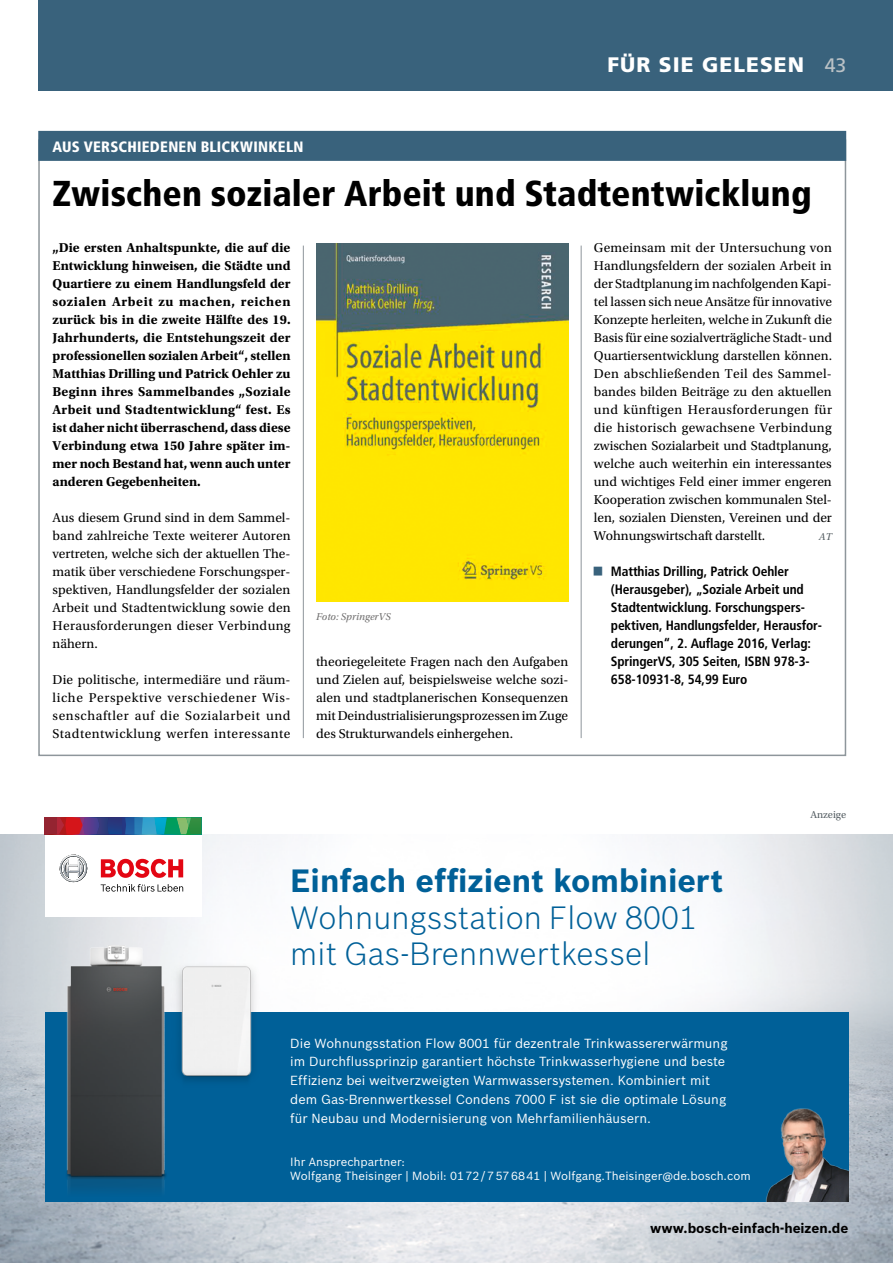
<style>
.page{position:relative;width:893px;height:1263px;background:#fff}
.page>*{position:absolute;margin:0;border:0;box-sizing:border-box;transform-origin:0 0}
.t1{font:900 70.2px "Frutiger";color:#39627c;scale:.24 1}
.t2{font:900 condensed 36px "Frutiger LT Std";letter-spacing:.005em;color:#000}
.t3{font:300 31.5px/36.3px "Bosch Sans";letter-spacing:.005em;color:#006098}
.t4{font:700 31.5px "Bosch Sans";color:#006098}
.t5{font:900 21px "Frutiger";letter-spacing:.05em;color:#fff}
.t6{font:900 condensed 15px "Frutiger LT Std";letter-spacing:.02em;color:#fff}
.t7{font:13.5px/18px "Utopia Std";color:#000;text-align:justify}
.t8{font:700 13.5px/18px "Utopia Std";color:#000;text-align:justify}
.t9{font:700 condensed 13.5px/18px "Frutiger LT Std";letter-spacing:-.01em;color:#000}
.t10{font:700 13.5px "Bosch Sans";color:#000}
.t11{font:12.9px/18.8px "Bosch Sans";color:#fff}
.t12{font:11.55px/13.8px "Bosch Sans";color:#fff}
.t13{font:italic 10.5px "Utopia Std";color:#706f6f}
.t14{font:10.5px "Utopia Std";color:#545d62}
.t15{font:italic 10.5px "Utopia Std";color:#545d62}
.s1{font-weight:400;font-size:19.5px;color:#bbc2c6}
</style>
<div class="page">
<hr style="left:303px;top:246px;width:1px;height:492px;background:#8e969b">
<hr style="left:581px;top:246px;width:1px;height:492px;background:#8e969b">
<div style="left:38px;top:0;width:855px;height:90px;background:#39627c"></div>
<div style="left:38px;top:131px;width:808px;height:30px;background:#39627c"></div>
<img style="left:316px;top:244px;width:252px;height:357px">
<img style="left:0;top:834px;width:893px;height:429px">
<div style="left:45px;top:818px;width:156px;height:98px;background:#fff"></div>
<div style="left:45px;top:818px;width:12px;height:16px;background:#942431"></div>
<svg style="left:57px;top:818px;width:144px;height:16px;background:#4a6478"></svg>
<svg style="left:60px;top:855px;width:28px;height:27px"></svg>
<svg style="left:101px;top:859px;width:82px;height:19px"></svg>
<svg style="left:101px;top:884px;width:82px;height:7px"></svg>
<div style="left:45px;top:1012px;width:803px;height:189px;background:#006098"></div>
<img style="left:17px;top:928px;width:189px;height:273px">
<img style="left:167px;top:957px;width:98px;height:177px">
<img style="left:765px;top:1108px;width:83px;height:93px">
<p class="t6" style="left:53px;top:138px;width:252px">AUS VERSCHIEDENEN BLICKWINKELN</p>
<h3 class="t5" style="left:607px;top:52px;width:240px">FÜR SIE GELESEN <span class="s1">43</span></h3>
<h2 class="t2" style="left:53px;top:171px;width:761px">Zwischen sozialer Arbeit und Stadtentwicklung</h2>
<p class="t8" style="left:53px;top:239px;width:240px">„Die ersten Anhaltspunkte, die auf die Entwicklung hinweisen, die Städte und Quartiere zu einem Handlungsfeld der sozialen Arbeit zu machen, reichen zurück bis in die zweite Hälfte des 19.<br>Jahrhunderts, die Entstehungszeit der professionellen sozialen Arbeit“, stellen Matthias Drilling und Patrick Oehler zu Beginn ihres Sammelbandes „Soziale Arbeit und Stadtentwicklung“ fest. Es ist daher nicht überraschend, dass diese Verbindung etwa 150 Jahre später im&shy;mer noch Bestand hat, wenn auch unter anderen Gegebenheiten.</p>
<p class="t7" style="left:53px;top:509px;width:240px">Aus diesem Grund sind in dem Sammel&shy;band zahlreiche Texte weiterer Autoren vertreten, welche sich der aktuellen The&shy;matik über verschiedene Forschungsper&shy;spektiven, Handlungsfelder der sozialen Arbeit und Stadtentwicklung sowie den Herausforderungen dieser Verbindung nähern.</p>
<p class="t7" style="left:53px;top:671px;width:240px">Die politische, intermediäre und räum&shy;liche Perspektive verschiedener Wis&shy;senschaftler auf die Sozialarbeit und Stadtentwicklung werfen interessante</p>
<p class="t7" style="left:594px;top:239px;width:240px">Gemeinsam mit der Untersuchung von Handlungsfeldern der sozialen Arbeit in der Stadtplanung im nachfolgenden Kapi&shy;tel lassen sich neue Ansätze für innovative Konzepte herleiten, welche in Zukunft die Basis für eine sozialverträgliche Stadt- und Quartiersentwicklung darstellen können.<br>Den abschließenden Teil des Sammel&shy;bandes bilden Beiträge zu den aktuellen und künftigen Herausforderungen für die historisch gewachsene Verbindung zwischen Sozialarbeit und Stadtplanung, welche auch weiterhin ein interessantes und wichtiges Feld einer immer engeren Kooperation zwischen kommunalen Stel&shy;len, sozialen Diensten, Vereinen und der Wohnungswirtschaft darstellt.</p>
<p class="t15" style="left:819px;top:531px;width:14px">AT</p>
<h1 class="t1" style="left:594px;top:523px;width:37px">–</h1>
<p class="t9" style="left:611px;top:562px;width:213px">Matthias Drilling, Patrick Oehler (Herausgeber), „Soziale Arbeit und Stadtentwicklung. Forschungspers&shy;pektiven, Handlungsfelder, Herausfor&shy;derungen“, 2. Auflage 2016, Verlag:<br>SpringerVS, 305 Seiten, ISBN 978-3- 658-10931-8, 54,99 Euro</p>
<p class="t13" style="left:316px;top:611px;width:76px">Foto: SpringerVS</p>
<p class="t7" style="left:316px;top:653px;width:254px">theoriegeleitete Fragen nach den Aufgaben und Zielen auf, beispielsweise welche sozi&shy;alen und stadtplanerischen Konsequenzen mit Deindustrialisierungsprozessen im Zuge des Strukturwandels einhergehen.</p>
<h3 class="t4" style="left:290px;top:857px;width:434px">Einfach effizient kombiniert</h3>
<h3 class="t3" style="left:290px;top:897px;width:408px">Wohnungsstation Flow 8001 mit Gas-Brennwertkessel</h3>
<p class="t11" style="left:290px;top:1033px;width:439px">Die Wohnungsstation Flow 8001 für dezentrale Trinkwassererwärmung im Durchflussprinzip garantiert höchste Trinkwasserhygiene und beste Effizienz bei weitverzweigten Warmwassersystemen. Kombiniert mit dem Gas-Brennwertkessel Condens 7000 F ist sie die optimale Lösung für Neubau und Modernisierung von Mehrfamilienhäusern.</p>
<p class="t12" style="left:290px;top:1154px;width:462px">Ihr Ansprechpartner:<br>Wolfgang Theisinger | Mobil: 01 72 / 7 57 68 41 | Wolfgang.Theisinger@de.bosch.com</p>
<p class="t14" style="left:810px;top:809px;width:37px">Anzeige</p>
<p class="t10" style="left:650px;top:1217px;width:200px">www.bosch-einfach-heizen.de</p>
</div>
